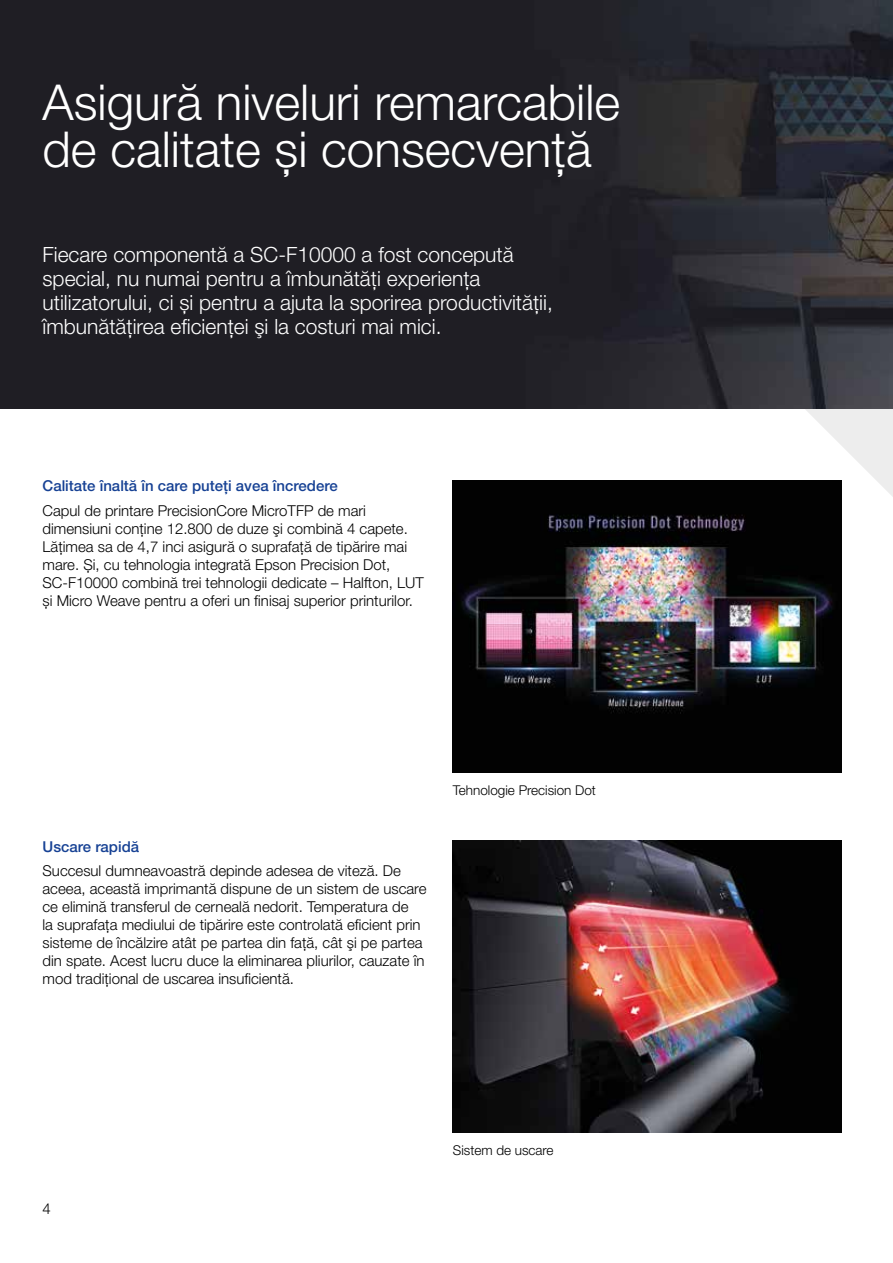
<style>
.page{position:relative;width:893px;height:1263px;background:#fff}
.page>*{position:absolute;margin:0;border:0;box-sizing:border-box;transform-origin:0 0}
.t1{font:300 49.5px/46.5px "Helvetica Neue LT Pro";color:#fff}
.t2{font:300 21px/24px "Helvetica Neue LT Pro";color:#fff}
.t3{font:300 15px/18px "Helvetica Neue LT Pro";color:#000}
.t4{font:500 15px "Helvetica Neue LT Pro";color:#164194}
.t5{font:300 13.5px "Helvetica Neue LT Pro";color:#000}
</style>
<div class="page">
<svg style="left:716px;top:408px;width:177px;height:89px"></svg>
<img style="left:0;top:0;width:893px;height:408px">
<img style="left:453px;top:841px;width:389px;height:292px">
<img style="left:453px;top:480px;width:389px;height:292px">
<h1 class="t1" style="left:43px;top:78px;width:579px">Asigură niveluri remarcabile de calitate și consecvență</h1>
<h2 class="t2" style="left:43px;top:242px;width:512px">Fiecare componentă a SC-F10000 a fost concepută special, nu numai pentru a îmbunătăţi experienţa utilizatorului, ci și pentru a ajuta la sporirea productivității, îmbunătăţirea eficienţei şi la costuri mai mici.</h2>
<p class="t4" style="left:43px;top:477px;width:297px">Calitate înaltă în care puteți avea încredere</p>
<p class="t3" style="left:43px;top:501px;width:383px">Capul de printare PrecisionCore MicroTFP de mari dimensiuni conține 12.800 de duze şi combină 4 capete.<br>Lăţimea sa de 4,7 inci asigură o suprafaţă de tipărire mai mare. Și, cu tehnologia integrată Epson Precision Dot, SC-F10000 combină trei tehnologii dedicate – Halfton, LUT și Micro Weave pentru a oferi un finisaj superior printurilor.</p>
<p class="t4" style="left:43px;top:837px;width:98px">Uscare rapidă</p>
<p class="t3" style="left:43px;top:861px;width:385px">Succesul dumneavoastră depinde adesea de viteză. De aceea, această imprimantă dispune de un sistem de uscare ce elimină transferul de cerneală nedorit. Temperatura de<br>la suprafaţa mediului de tipărire este controlată eficient prin sisteme de încălzire atât pe partea din faţă, cât şi pe partea din spate. Acest lucru duce la eliminarea pliurilor, cauzate în mod tradiţional de uscarea insuficientă.</p>
<p class="t5" style="left:453px;top:782px;width:145px">Tehnologie Precision Dot</p>
<p class="t3" style="left:43px;top:1199px;width:10px">4</p>
<p class="t5" style="left:453px;top:1142px;width:102px">Sistem de uscare</p>
</div>
